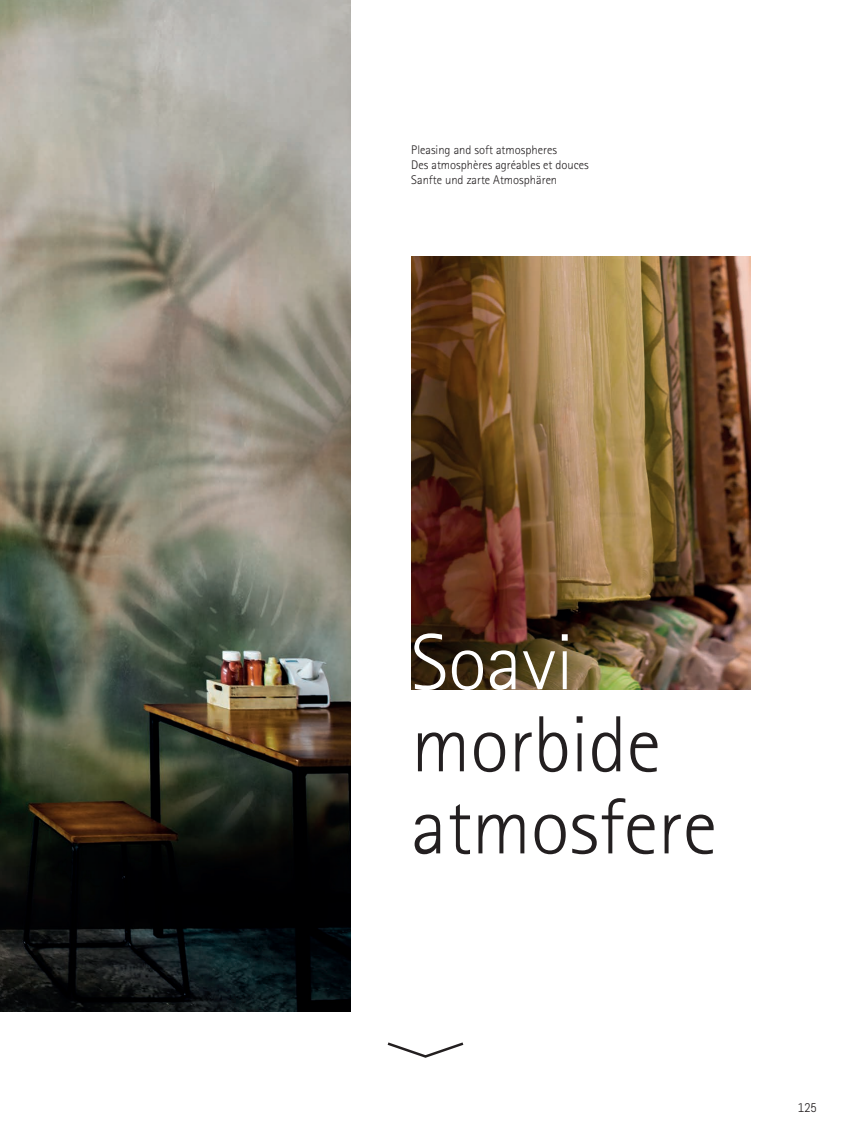
<style>
.page{position:relative;width:851px;height:1134px;background:#fff}
.page>*{position:absolute;margin:0;border:0;box-sizing:border-box;transform-origin:0 0}
.t1{font:300 79.75px/82.1px "Rotis Sans Serif";color:#231f20}
.t2{font:300 79.75px "Rotis Sans Serif";color:#fff}
.t3{font:300 12.5px "Rotis Sans Serif";color:#231f20}
.t4{font:12.5px "Abel";color:#231f20}
</style>
<div class="page">
<img style="left:0;top:0;width:351px;height:1011px">
<img style="left:411px;top:257px;width:338px;height:432px">
<svg style="left:387px;top:1042px;width:77px;height:16px"></svg>
<p class="t3" style="left:411px;top:142px;width:147px">Pleasing and soft atmospheres</p>
<p class="t3" style="left:411px;top:157px;width:179px">Des atmosphères agréables et douces</p>
<p class="t3" style="left:411px;top:172px;width:147px">Sanfte und zarte Atmosphären</p>
<p class="t2" style="left:411px;top:616px;width:164px">Soavi</p>
<p class="t1" style="left:411px;top:703px;width:307px">morbide atmosfere</p>
<p class="t4" style="left:797px;top:1100px;width:20px">125</p>
</div>
